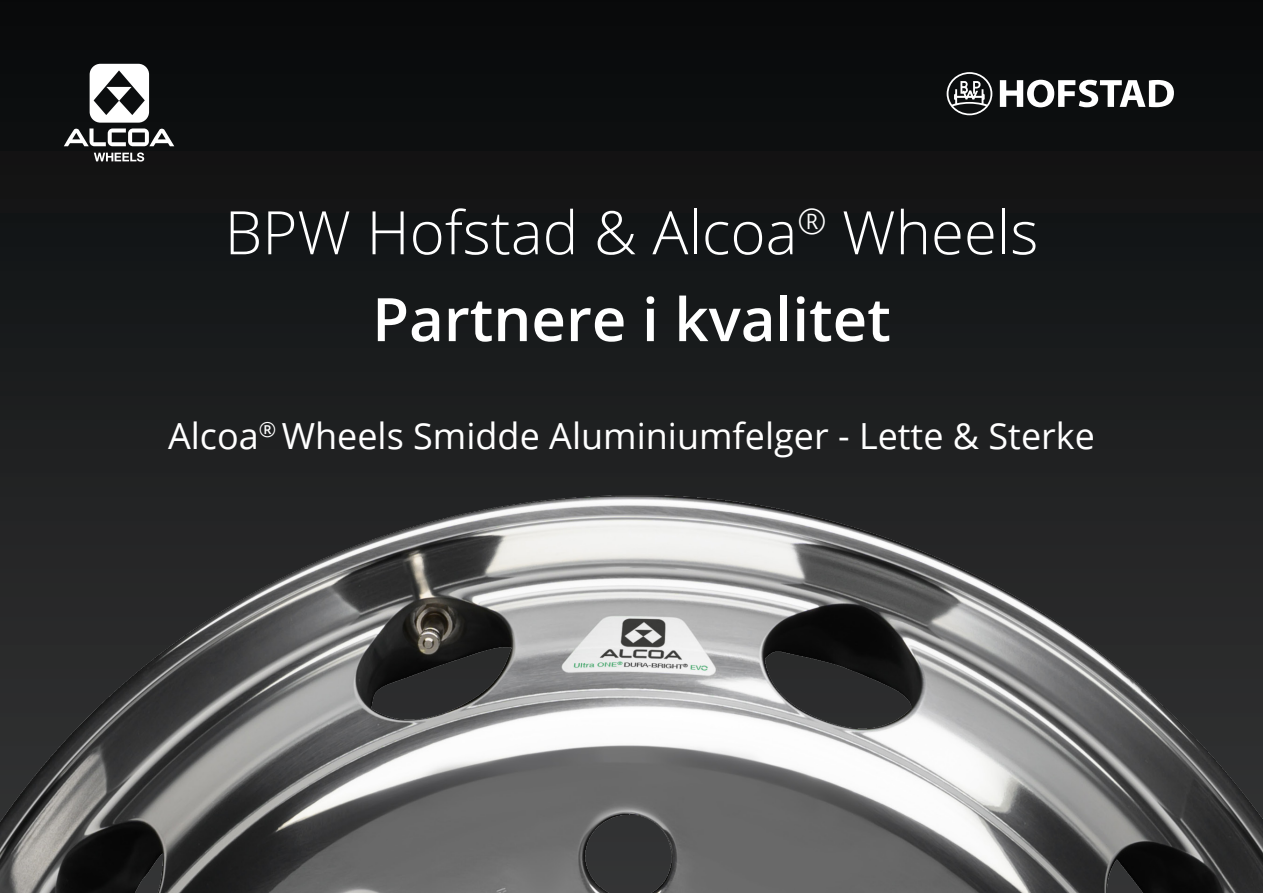
<style>
.page{position:relative;width:1263px;height:893px;background:#131516}
.page>*{position:absolute;margin:0;border:0;box-sizing:border-box;transform-origin:0 0}
.t1{font:300 60px "Open Sans";color:#fff}
.t2{font:600 60px "Open Sans";color:#fff}
.t3{font:36px "Open Sans";color:#fff}
</style>
<div class="page">
<img style="left:0;top:425px;width:1263px;height:468px">
<svg style="left:64px;top:64px;width:110px;height:82px"></svg>
<svg style="left:94px;top:152px;width:50px;height:10px"></svg>
<svg style="left:1000px;top:80px;width:174px;height:27px"></svg>
<svg style="left:947px;top:72px;width:45px;height:43px"></svg>
<p class="t1" style="left:225px;top:191px;width:815px">BPW Hofstad &amp; Alcoa<sup>®</sup> Wheels</p>
<p class="t2" style="left:372px;top:278px;width:520px">Partnere i kvalitet</p>
<p class="t3" style="left:168px;top:411px;width:928px">Alcoa<sup>®</sup> Wheels Smidde Aluminiumfelger - Lette &amp; Sterke</p>
</div>
